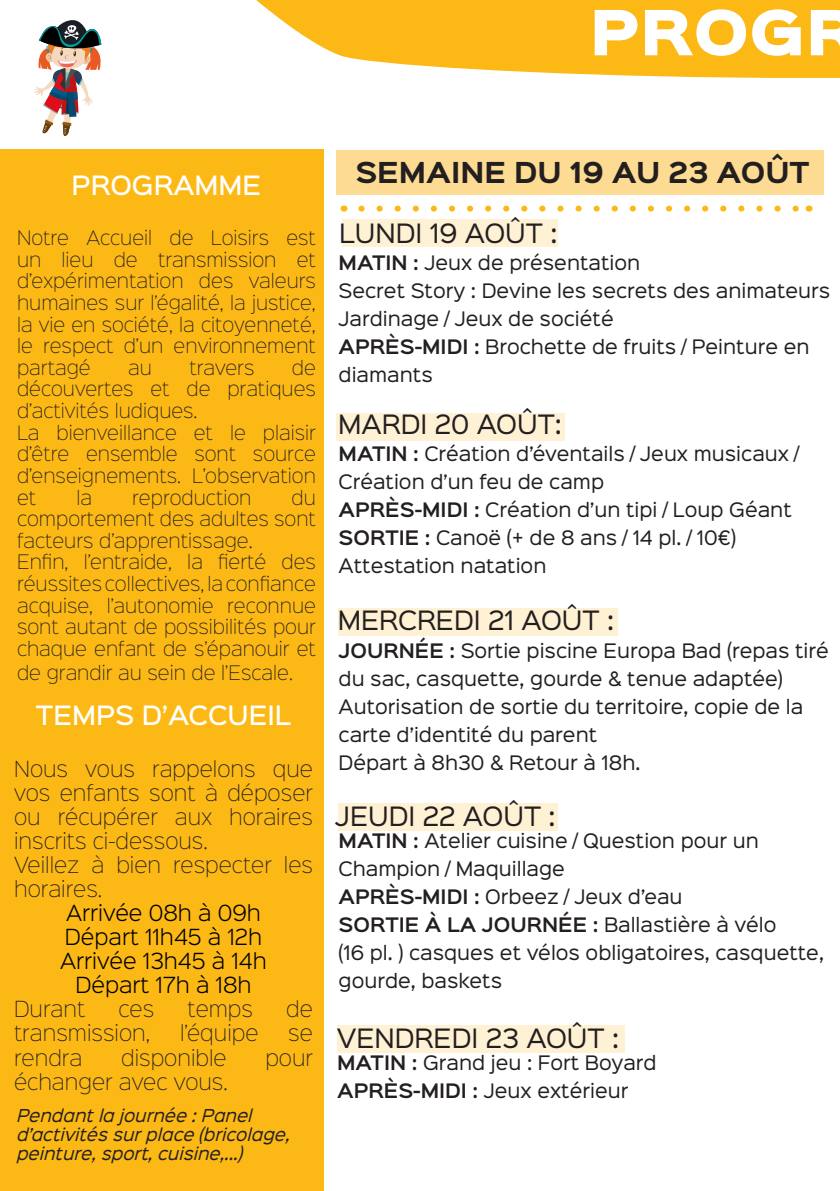
<style>
.page{position:relative;width:840px;height:1191px;background:#fff}
.page>*{position:absolute;margin:0;border:0;box-sizing:border-box;transform-origin:0 0}
.t1{font:56px "Sinkin Sans 900 X Black";color:#fff}
.t2{font:700 26px "Sinkin Sans 700";color:#231f20}
.t3{font:24px "Sinkin Sans 400";color:#231f20}
.t4{font:500 24px "Sinkin Sans 500";color:#fff}
.t5{font:20px/24px "Sinkin Sans 200 X Light";color:#231f20;text-align:justify}
.t6{font:300 20px "Sinkin Sans 300";color:#000}
.t7{font:18px/28px "Sinkin Sans 400";color:#231f20}
.t8{font:18px/21.6px "Sinkin Sans 200 X Light";color:#231f20;text-align:justify}
.t9{font:600 18px "Sinkin Sans 600";color:#231f20}
.t10{font:italic 16px/19.2px "Sinkin Sans 400";color:#231f20}
.s1{font-family:"Sinkin Sans 600";font-weight:600}
.s2{font-family:"Sinkin Sans 400";font-weight:400}
</style>
<div class="page">
<div style="left:342px;top:219px;width:216px;height:28px;background:#fef1d4"></div>
<div style="left:336px;top:413px;width:228px;height:27px;background:#fef1d4"></div>
<div style="left:338px;top:608px;width:279px;height:27px;background:#fef1d4"></div>
<div style="left:338px;top:803px;width:220px;height:27px;background:#fef1d4"></div>
<div style="left:336px;top:150px;width:487px;height:45px;background:#fddb93"></div>
<svg style="left:256px;top:0;width:583px;height:78px;fill:#fcb814"></svg>
<div style="left:0;top:150px;width:323px;height:1041px;background:#fcb814"></div>
<svg style="left:361px;top:206px;width:438px;height:6px"></svg>
<div style="left:337px;top:1025px;width:287px;height:28px;background:#fef1d4"></div>
<img style="left:34px;top:20px;width:68px;height:116px">
<p class="t1" style="left:589px;top:3px;width:271px">PROGR</p>
<p class="t4" style="left:71px;top:164px;width:191px">PROGRAMME</p>
<p class="t8" style="left:17px;top:226px;width:300px">Notre Accueil de Loisirs est un lieu de transmission et d’expérimentation des valeurs humaines sur l’égalité, la justice, la vie en société, la citoyenneté, le respect d’un environnement partagé</p>
<p class="t8" style="left:17px;top:355px;width:300px;text-indent:275px">de découvertes et de pratiques d’activités ludiques.</p>
<p class="t8" style="left:17px;top:420px;width:300px">La bienveillance et le plaisir d’être ensemble sont source d’enseignements. L’observation et</p>
<p class="t8" style="left:128px;top:355px;width:25px">au</p>
<p class="t8" style="left:189px;top:355px;width:66px">travers</p>
<p class="t8" style="left:76px;top:485px;width:17px">la</p>
<p class="t8" style="left:132px;top:485px;width:121px">reproduction</p>
<p class="t8" style="left:17px;top:485px;width:300px;text-indent:274px">du comportement des adultes sont facteurs d’apprentissage.</p>
<p class="t8" style="left:17px;top:550px;width:300px">Enfin, l’entraide, la fierté des réussites collectives, la confiance acquise, l’autonomie reconnue sont autant de possibilités pour chaque enfant de s’épanouir et</p>
<p class="t8" style="left:17px;top:660px;width:277px">de grandir au sein de l’Escale.</p>
<p class="t4" style="left:36px;top:694px;width:257px">TEMPS D’ACCUEIL</p>
<p class="t5" style="left:14px;top:756px;width:300px">Nous vous rappelons que vos enfants sont à déposer ou récupérer aux horaires inscrits ci-dessous.</p>
<p class="t5" style="left:14px;top:852px;width:300px">Veillez à bien respecter les horaires.</p>
<p class="t6" style="left:66px;top:897px;width:196px">Arrivée 08h à 09h</p>
<p class="t6" style="left:65px;top:921px;width:199px">Départ 11h45 à 12h</p>
<p class="t6" style="left:60px;top:945px;width:208px">Arrivée 13h45 à 14h</p>
<p class="t6" style="left:75px;top:969px;width:178px">Départ 17h à 18h</p>
<p class="t5" style="left:14px;top:996px;width:73px">Durant</p>
<p class="t5" style="left:118px;top:996px;width:37px">ces</p>
<p class="t5" style="left:187px;top:996px;width:67px">temps</p>
<p class="t5" style="left:286px;top:996px;width:28px">de</p>
<p class="t5" style="left:14px;top:1020px;width:138px">transmission,</p>
<p class="t5" style="left:180px;top:1020px;width:80px">l’équipe</p>
<p class="t5" style="left:288px;top:1020px;width:26px">se</p>
<p class="t5" style="left:14px;top:1044px;width:70px">rendra</p>
<p class="t5" style="left:121px;top:1044px;width:107px">disponible</p>
<p class="t5" style="left:265px;top:1044px;width:49px">pour</p>
<p class="t5" style="left:14px;top:1068px;width:215px">échanger avec vous.</p>
<p class="t10" style="left:17px;top:1104px;width:275px">Pendant la journée : Panel d’activités sur place (bricolage, peinture, sport, cuisine,...)</p>
<p class="t2" style="left:355px;top:159px;width:455px">SEMAINE DU 19 AU 23 AOÛT</p>
<p class="t3" style="left:339px;top:213px;width:220px">LUNDI 19 AOÛT :</p>
<p class="t7" style="left:338px;top:247px;width:303px"><span class="s1">MATIN :</span> Jeux de présentation</p>
<p class="t7" style="left:338px;top:275px;width:493px">Secret Story : Devine les secrets des animateurs</p>
<p class="t7" style="left:338px;top:303px;width:276px">Jardinage / Jeux de société</p>
<p class="t7" style="left:338px;top:331px;width:472px"><span class="s1">APRÈS-MIDI :</span> Brochette de fruits / Peinture en diamants</p>
<p class="t3" style="left:338px;top:404px;width:225px">MARDI 20 AOÛT:</p>
<p class="t7" style="left:338px;top:438px;width:461px"><span class="s1">MATIN :</span> Création d’éventails / Jeux musicaux /<br>Création d’un feu de camp</p>
<p class="t7" style="left:338px;top:494px;width:454px"><span class="s1">APRÈS-MIDI :</span> Création d’un tipi / Loup Géant</p>
<p class="t7" style="left:338px;top:522px;width:399px"><span class="s1">SORTIE :</span> Canoë (+ de 8 ans / 14 pl. / 10€)</p>
<p class="t7" style="left:338px;top:550px;width:209px">Attestation natation</p>
<p class="t3" style="left:337px;top:600px;width:278px">MERCREDI 21 AOÛT :</p>
<p class="t7" style="left:338px;top:635px;width:491px"><span class="s1">JOURNÉE :</span> Sortie piscine Europa Bad (repas tiré du sac, casquette, gourde &amp; tenue adaptée)</p>
<p class="t7" style="left:338px;top:691px;width:466px">Autorisation de sortie du territoire, copie de la carte d’identité du parent</p>
<p class="t7" style="left:338px;top:747px;width:303px">Départ à 8h30 &amp; Retour à 18h.</p>
<p class="t3" style="left:335px;top:796px;width:222px">JEUDI 22 AOÛT :</p>
<p class="t7" style="left:338px;top:825px;width:421px"><span class="s1">MATIN :</span> Atelier cuisine / Question pour un</p>
<p class="t7" style="left:338px;top:853px;width:228px">Champion / Maquillage</p>
<p class="t7" style="left:338px;top:881px;width:345px"><span class="s1">APRÈS-MIDI :</span> Orbeez / Jeux d’eau</p>
<p class="t9" style="left:338px;top:909px;width:439px">SORTIE À LA JOURNÉE : <span class="s2">Ballastière à vélo</span></p>
<p class="t7" style="left:338px;top:937px;width:487px">(16 pl. ) casques et vélos obligatoires, casquette, gourde, baskets</p>
<p class="t3" style="left:336px;top:1018px;width:284px">VENDREDI 23 AOÛT :</p>
<p class="t7" style="left:337px;top:1047px;width:321px"><span class="s1">MATIN :</span> Grand jeu : Fort Boyard</p>
<p class="t7" style="left:337px;top:1075px;width:292px"><span class="s1">APRÈS-MIDI :</span> Jeux extérieur</p>
</div>
